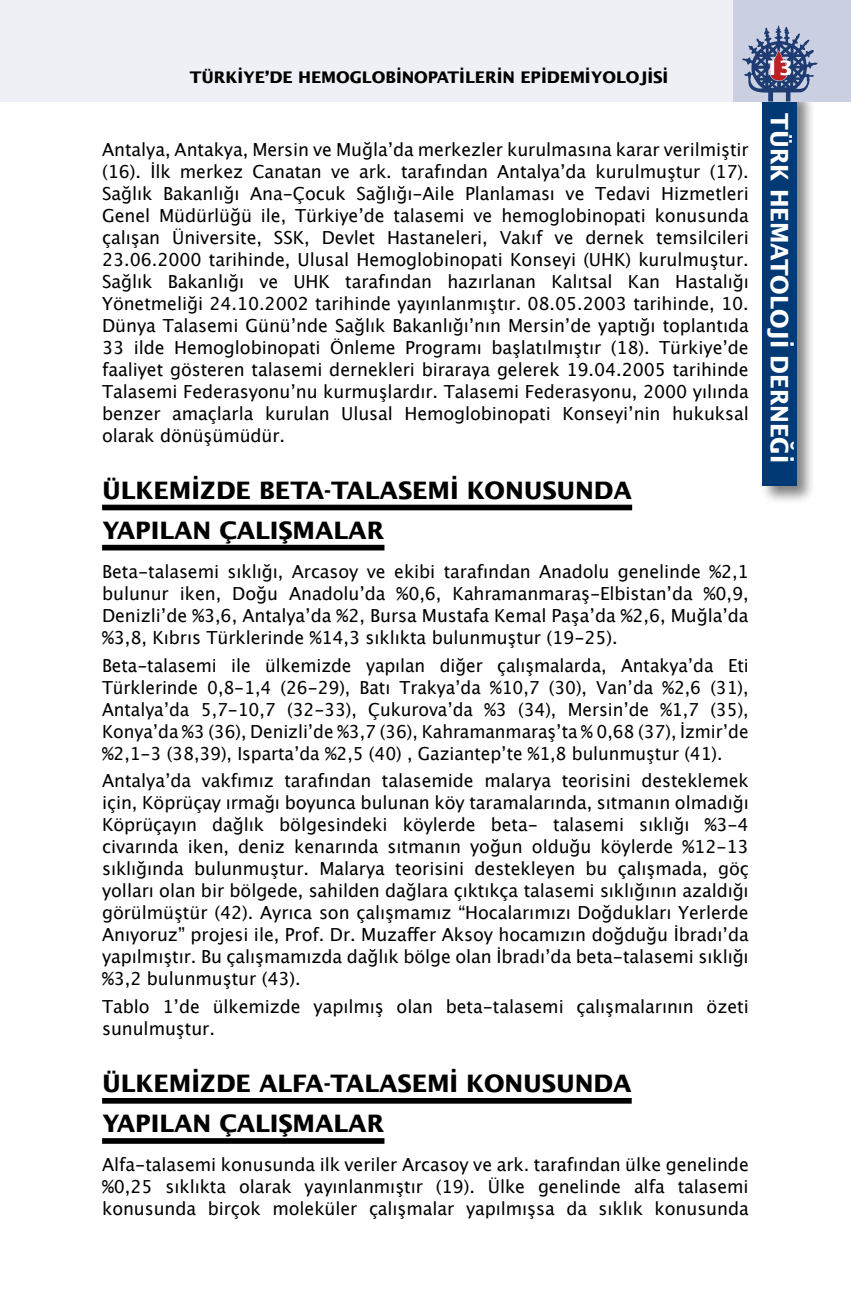
<style>
.page{position:relative;width:851px;height:1304px;background:#fff}
.page>*{position:absolute;margin:0;border:0;box-sizing:border-box;transform-origin:0 0}
.t1{font:700 24px/40.2px "Lucida Sans Std";letter-spacing:-.005em;color:#000}
.t2{font:700 24px "Lucida Sans Std";letter-spacing:-.005em;color:#fff;scale:.95 1}
.t3{font:700 20px "Lucida Sans Std";color:#fff}
.t4{font:18px/22px "Lucida Grande";letter-spacing:-.005em;color:#000;text-align:justify}
.t5{font:18px/22px "Lucida Grande";letter-spacing:-.005em;color:#000;text-align:justify;scale:.96 1}
.t6{font:700 16px "Lucida Sans Std";letter-spacing:-.005em;color:#000}
</style>
<div class="page">
<div style="left:759px;top:88px;width:56px;height:417px;background:#000;opacity:.5"></div>
<div style="left:762px;top:91px;width:35px;height:395px;background:#003974"></div>
<div style="left:0;top:0;width:850px;height:102px;background:#eff0f6"></div>
<div style="left:732px;top:0;width:118px;height:102px;background:#cacfe2"></div>
<svg style="left:742px;top:26px;width:75px;height:75px"></svg>
<div style="left:102px;top:505px;width:530px;height:5px;background:#000"></div>
<div style="left:102px;top:545px;width:282px;height:5px;background:#000"></div>
<div style="left:102px;top:1098px;width:529px;height:6px;background:#000"></div>
<div style="left:102px;top:1138px;width:282px;height:6px;background:#000"></div>
<p class="t6" style="left:190px;top:68px;width:480px">TÜRKİYE’DE HEMOGLOBİNOPATİLERİN EPİDEMİYOLOJİSİ</p>
<p class="t4" style="left:102px;top:139px;width:648px">Antalya, Antakya, Mersin ve Muğla’da merkezler kurulmasına karar verilmiştir (16). İlk merkez Canatan ve ark. tarafından Antalya’da kurulmuştur (17).<br>Sağlık Bakanlığı Ana-Çocuk Sağlığı-Aile Planlaması ve Tedavi Hizmetleri Genel Müdürlüğü ile, Türkiye’de talasemi ve hemoglobinopati konusunda çalışan Üniversite, SSK, Devlet Hastaneleri, Vakıf ve dernek temsilcileri 23.06.2000 tarihinde, Ulusal Hemoglobinopati Konseyi (UHK) kurulmuştur.<br>Sağlık Bakanlığı ve UHK tarafından hazırlanan Kalıtsal Kan Hastalığı Yönetmeliği 24.10.2002 tarihinde yayınlanmıştır. 08.05.2003 tarihinde, 10.<br>Dünya Talasemi Günü’nde Sağlık Bakanlığı’nın Mersin’de yaptığı toplantıda 33 ilde Hemoglobinopati Önleme Programı başlatılmıştır (18). Türkiye’de faaliyet gösteren talasemi dernekleri biraraya gelerek 19.04.2005 tarihinde Talasemi Federasyonu’nu kurmuşlardır. Talasemi Federasyonu, 2000 yılında benzer amaçlarla kurulan Ulusal Hemoglobinopati Konseyi’nin hukuksal olarak dönüşümüdür.</p>
<h1 class="t1" style="left:102px;top:470px;width:531px">ÜLKEMİZDE BETA-TALASEMİ KONUSUNDA<br>YAPILAN ÇALIŞMALAR</h1>
<p class="t4" style="left:102px;top:561px;width:648px">Beta-talasemi sıklığı, Arcasoy ve ekibi tarafından Anadolu genelinde %2,1 bulunur iken, Doğu Anadolu’da %0,6, Kahramanmaraş-Elbistan’da %0,9, Denizli’de %3,6, Antalya’da %2, Bursa Mustafa Kemal Paşa’da %2,6, Muğla’da %3,8, Kıbrıs Türklerinde %14,3 sıklıkta bulunmuştur (19-25).</p>
<p class="t5" style="left:102px;top:655px;width:675px">Beta-talasemi ile ülkemizde yapılan diğer çalışmalarda, Antakya’da Eti Türklerinde 0,8-1,4 (26-29), Batı Trakya’da %10,7 (30), Van’da %2,6 (31), Antalya’da 5,7-10,7 (32-33), Çukurova’da %3 (34), Mersin’de %1,7 (35), Konya’da %3 (36), Denizli’de %3,7 (36), Kahramanmaraş’ta % 0,68 (37), İzmir’de %2,1-3 (38,39), Isparta’da %2,5 (40) , Gaziantep’te %1,8 bulunmuştur (41).</p>
<p class="t4" style="left:102px;top:770px;width:648px">Antalya’da vakfımız tarafından talasemide malarya teorisini desteklemek için, Köprüçay ırmağı boyunca bulunan köy taramalarında, sıtmanın olmadığı Köprüçayın dağlık bölgesindeki köylerde beta- talasemi sıklığı %3-4 civarında iken, deniz kenarında sıtmanın yoğun olduğu köylerde %12-13 sıklığında bulunmuştur. Malarya teorisini destekleyen bu çalışmada, göç yolları olan bir bölgede, sahilden dağlara çıktıkça talasemi sıklığının azaldığı görülmüştür (42). Ayrıca son çalışmamız “Hocalarımızı Doğdukları Yerlerde Anıyoruz” projesi ile, Prof. Dr. Muzaffer Aksoy hocamızın doğduğu İbradı’da yapılmıştır. Bu çalışmamızda dağlık bölge olan İbradı’da beta-talasemi sıklığı %3,2 bulunmuştur (43).</p>
<p class="t4" style="left:102px;top:996px;width:648px">Tablo 1’de ülkemizde yapılmış olan beta-talasemi çalışmalarının özeti sunulmuştur.</p>
<h1 class="t1" style="left:102px;top:1064px;width:531px">ÜLKEMİZDE ALFA-TALASEMİ KONUSUNDA<br>YAPILAN ÇALIŞMALAR</h1>
<p class="t4" style="left:102px;top:1154px;width:648px">Alfa-talasemi konusunda ilk veriler Arcasoy ve ark. tarafından ülke genelinde %0,25 sıklıkta olarak yayınlanmıştır (19). Ülke genelinde alfa talasemi konusunda birçok moleküler çalışmalar yapılmışsa da sıklık konusunda</p>
<p class="t3" style="left:764px;top:56px;width:29px">13</p>
<h1 class="t2" style="left:793px;top:113px;width:370px;rotate:90deg">TÜRK HEMATOLOJİ DERNEĞİ</h1>
</div>
